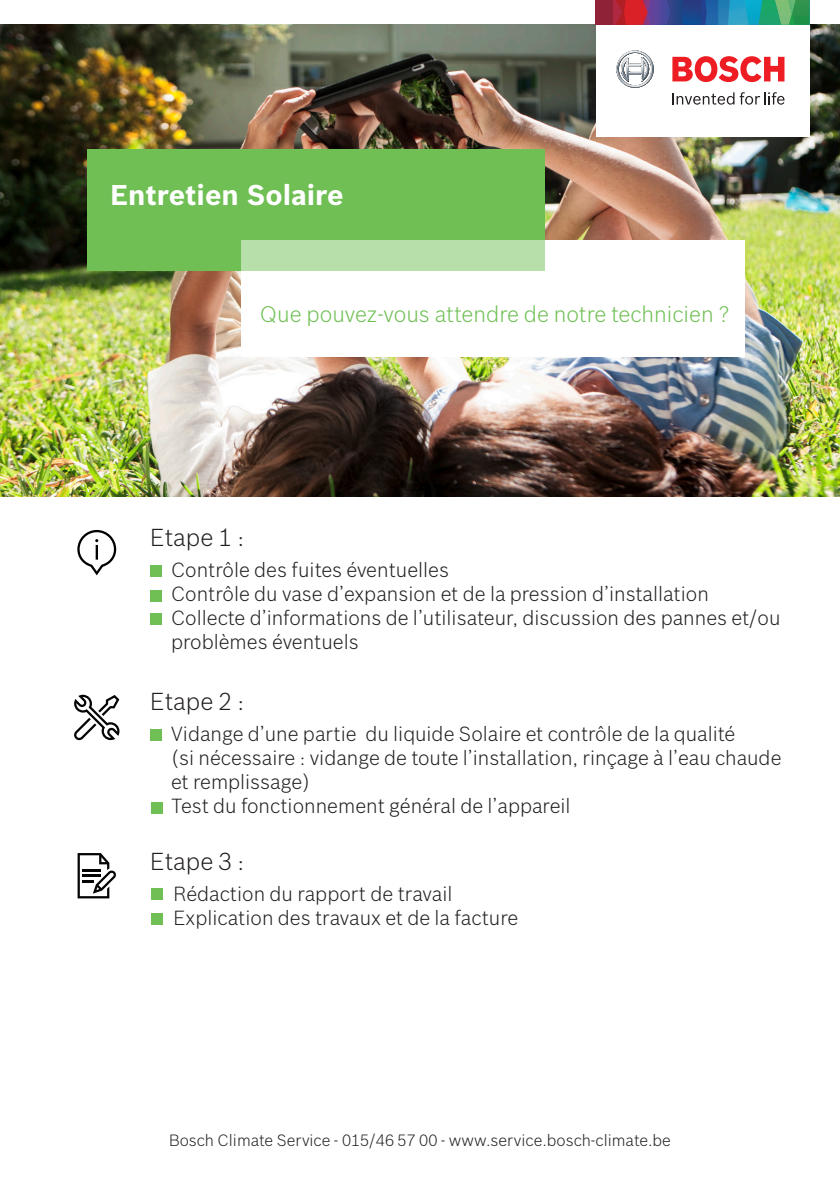
<style>
.page{position:relative;width:840px;height:1191px;background:#fff}
.page>*{position:absolute;margin:0;border:0;box-sizing:border-box;transform-origin:0 0}
.t1{font:700 28px "Bosch Sans";color:#fff}
.t2{font:300 24px "Bosch Sans";color:#231f20}
.t3{font:300 22px "Bosch Sans";color:#6fbf54}
.t4{font:300 20px/24px "Bosch Sans";color:#231f20}
.t5{font:300 16px "Bosch Sans";color:#231f20}
</style>
<div class="page">
<img style="left:0;top:24px;width:839px;height:473px">
<div style="left:595px;top:0;width:213px;height:137px;background:#fff"></div>
<div style="left:595px;top:0;width:17px;height:25px;background:#8f2237"></div>
<svg style="left:612px;top:0;width:196px;height:25px;background:#4a6a80"></svg>
<svg style="left:616px;top:50px;width:37px;height:38px"></svg>
<svg style="left:672px;top:92px;width:112px;height:13px"></svg>
<svg style="left:672px;top:56px;width:112px;height:26px"></svg>
<div style="left:150px;top:565px;width:11px;height:12px;background:#6fbf54"></div>
<div style="left:150px;top:590px;width:11px;height:11px;background:#6fbf54"></div>
<div style="left:150px;top:729px;width:11px;height:12px;background:#6fbf54"></div>
<div style="left:151px;top:888px;width:11px;height:11px;background:#6fbf54"></div>
<div style="left:87px;top:149px;width:457px;height:121px;background:#6fbf54"></div>
<div style="left:241px;top:240px;width:503px;height:116px;background:#fff"></div>
<div style="left:239px;top:240px;width:305px;height:31px;background:#b7dfa9"></div>
<div style="left:151px;top:913px;width:11px;height:11px;background:#6fbf54"></div>
<div style="left:150px;top:613px;width:11px;height:12px;background:#6fbf54"></div>
<div style="left:151px;top:802px;width:11px;height:11px;background:#6fbf54"></div>
<svg style="left:74px;top:695px;width:45px;height:45px"></svg>
<svg style="left:77px;top:530px;width:39px;height:45px"></svg>
<svg style="left:77px;top:853px;width:39px;height:45px"></svg>
<p class="t1" style="left:110px;top:174px;width:235px">Entretien Solaire</p>
<p class="t3" style="left:260px;top:298px;width:471px">Que pouvez-vous attendre de notre technicien ?</p>
<p class="t2" style="left:150px;top:520px;width:95px">Etape 1 :</p>
<p class="t4" style="left:171px;top:556px;width:279px">Contrôle des fuites éventuelles</p>
<p class="t4" style="left:171px;top:580px;width:539px">Contrôle du vase d’expansion et de la pression d’installation</p>
<p class="t4" style="left:171px;top:604px;width:610px">Collecte d’informations de l’utilisateur, discussion des pannes et/ou problèmes éventuels</p>
<p class="t2" style="left:150px;top:684px;width:95px">Etape 2 :</p>
<p class="t4" style="left:171px;top:720px;width:611px">Vidange d’une partie du liquide Solaire et contrôle de la qualité<br>(si nécessaire : vidange de toute l’installation, rinçage à l’eau chaude et remplissage)</p>
<p class="t4" style="left:171px;top:792px;width:401px">Test du fonctionnement général de l’appareil</p>
<p class="t2" style="left:150px;top:844px;width:95px">Etape 3 :</p>
<p class="t4" style="left:173px;top:880px;width:280px">Rédaction du rapport de travail</p>
<p class="t4" style="left:173px;top:904px;width:346px">Explication des travaux et de la facture</p>
<p class="t5" style="left:169px;top:1129px;width:503px">Bosch Climate Service - 015/46 57 00 - www.service.bosch-climate.be</p>
</div>
